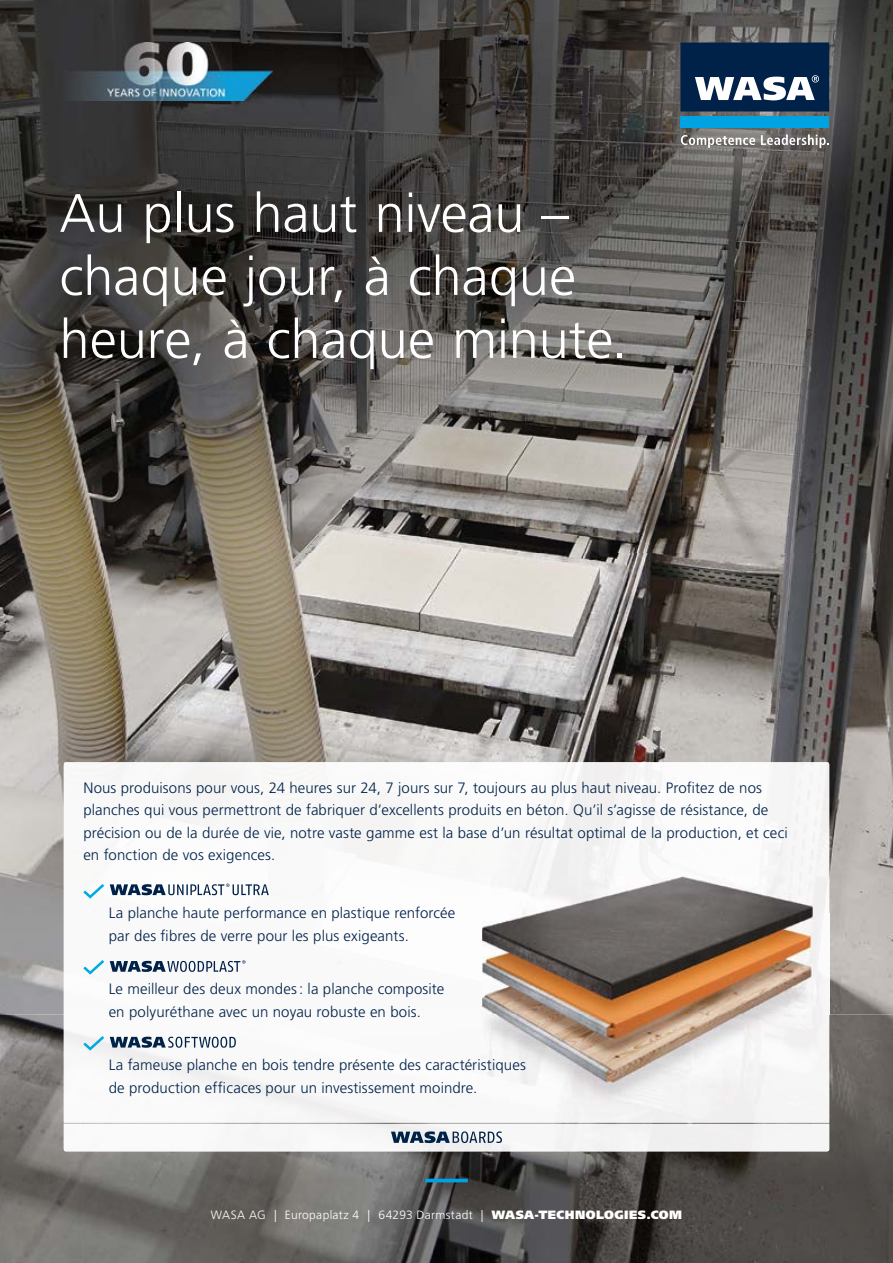
<style>
.page{position:relative;width:893px;height:1263px;background:#fff}
.page>*{position:absolute;margin:0;border:0;box-sizing:border-box;transform-origin:0 0}
.t1{font:300 54px/63px "Frutiger LT Pro";letter-spacing:-.005em;color:#fff}
.t2{font:300 15px/22.5px "Frutiger LT Pro";letter-spacing:.005em;color:#002249}
.t3{font:300 12px "Frutiger LT Pro";letter-spacing:.025em;color:#fff}
.s1{font-weight:900}
</style>
<div class="page">
<img style="left:0;top:553px;width:893px;height:461px">
<img style="left:0;top:0;width:602px;height:553px">
<img style="left:602px;top:259px;width:291px;height:294px">
<img style="left:0;top:1014px;width:82px;height:249px">
<img style="left:811px;top:1014px;width:82px;height:249px">
<img style="left:82px;top:1151px;width:729px;height:112px">
<img style="left:564px;top:0;width:329px;height:259px">
<svg style="left:681px;top:135px;width:74px;height:13px"></svg>
<svg style="left:761px;top:134px;width:68px;height:14px"></svg>
<div style="left:680px;top:43px;width:149px;height:69px;background:#002249"></div>
<div style="left:680px;top:116px;width:149px;height:12px;background:#00a3e2"></div>
<svg style="left:695px;top:75px;width:124px;height:25px"></svg>
<img style="left:60px;top:43px;width:212px;height:57px">
<img style="left:64px;top:762px;width:459px;height:252px">
<img style="left:523px;top:762px;width:306px;height:151px">
<div style="left:813px;top:913px;width:16px;height:101px;background:#f7f6f6"></div>
<img style="left:64px;top:1014px;width:765px;height:137px">
<hr style="left:425px;top:1179px;width:43px;height:3px;background:#00a3e2">
<img style="left:483px;top:876px;width:330px;height:235px">
<svg style="left:81px;top:881px;width:188px;height:19px"></svg>
<svg style="left:81px;top:957px;width:164px;height:19px"></svg>
<svg style="left:81px;top:1033px;width:155px;height:19px"></svg>
<svg style="left:391px;top:1131px;width:111px;height:12px"></svg>
<h1 class="t1" style="left:60px;top:182px;width:569px">Au plus haut niveau – chaque jour, à chaque heure, à chaque minute.</h1>
<p class="t2" style="left:83px;top:776px;width:706px">Nous produisons pour vous, 24 heures sur 24, 7 jours sur 7, toujours au plus haut niveau. Profitez de nos planches qui vous permettront de fabriquer d’excellents produits en béton. Qu’il s’agisse de résistance, de précision ou de la durée de vie, notre vaste gamme est la base d’un résultat optimal de la production, et ceci en fonction de vos exigences.</p>
<p class="t2" style="left:109px;top:902px;width:348px">La planche haute performance en plastique renforcée par des fibres de verre pour les plus exigeants.</p>
<p class="t2" style="left:109px;top:978px;width:337px">Le meilleur des deux mondes : la planche composite en polyuréthane avec un noyau robuste en bois.</p>
<p class="t2" style="left:109px;top:1054px;width:419px">La fameuse planche en bois tendre présente des caractéristiques de production efficaces pour un investissement moindre.</p>
<p class="t3" style="left:211px;top:1207px;width:473px">WASA AG | Europaplatz 4 | 64293 Darmstadt | <span class="s1">WASA-TECHNOLOGIES.COM</span></p>
</div>
